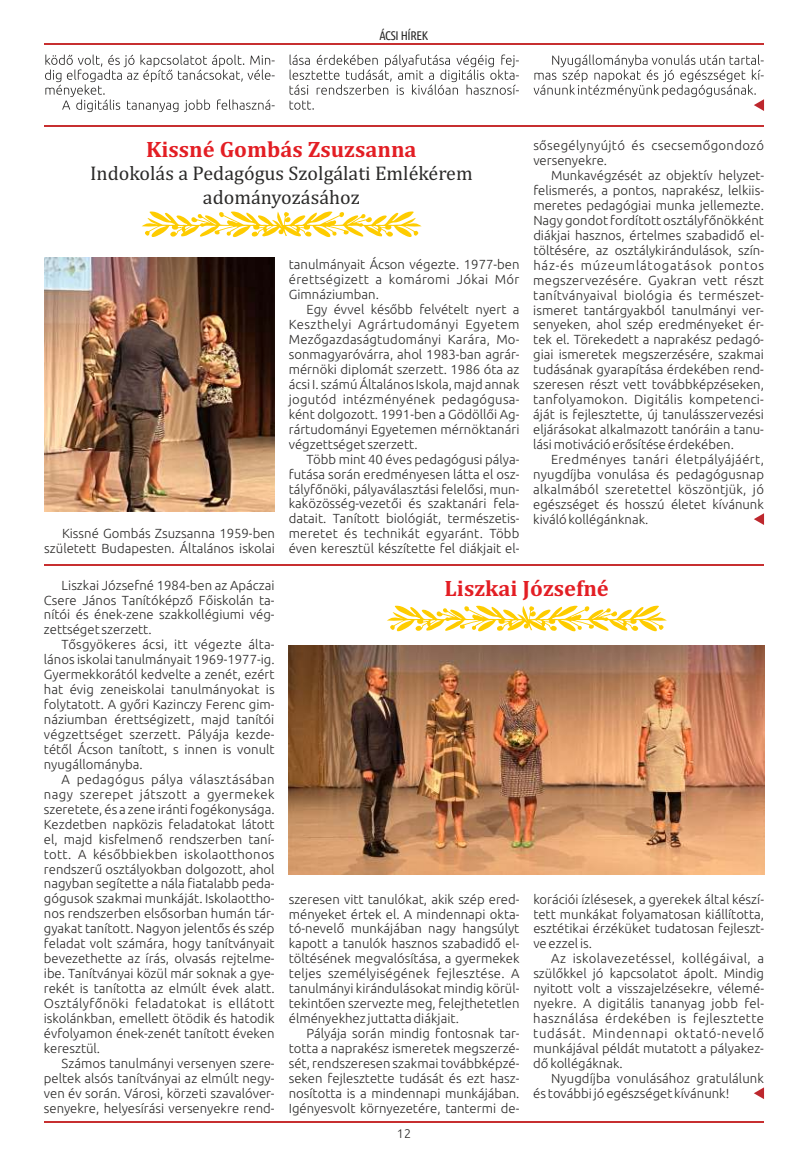
<style>
.page{position:relative;width:808px;height:1170px;background:#fff}
.page>*{position:absolute;margin:0;border:0;box-sizing:border-box;transform-origin:0 0}
.t1{font:700 22.5px "Cambria";color:#e31e24}
.t2{font:20px/23.5px "Cambria";color:#2b2a29;text-align:center}
.t3{font:300 13.12px/14.9px "Ubuntu";color:#2b2a29;text-align:justify}
.t4{font:300 13.12px/14.9px "Ubuntu";letter-spacing:.025em;color:#2b2a29}
.t5{font:12.5px "Ubuntu Condensed";letter-spacing:-.03em;color:#2b2a29}
.t6{font:300 12.5px "Ubuntu";color:#2b2a29}
</style>
<div class="page">
<svg style="left:290px;top:55px;width:229px;height:55px"></svg>
<svg style="left:45px;top:55px;width:230px;height:57px"></svg>
<svg style="left:142px;top:211px;width:280px;height:27px"></svg>
<svg style="left:387px;top:605px;width:280px;height:27px"></svg>
<img style="left:44px;top:257px;width:231px;height:254px">
<img style="left:289px;top:645px;width:475px;height:229px">
<hr style="left:45px;top:43px;width:719px;height:2px;background:#c72f30">
<hr style="left:45px;top:125px;width:719px;height:2px;background:#c72f30">
<hr style="left:45px;top:564px;width:719px;height:2px;background:#c72f30">
<hr style="left:44px;top:1120px;width:720px;height:2px;background:#c72f30">
<svg style="left:754px;top:513px;width:10px;height:12px"></svg>
<svg style="left:754px;top:1087px;width:10px;height:12px"></svg>
<svg style="left:534px;top:55px;width:230px;height:56px"></svg>
<p class="t5" style="left:380px;top:30px;width:50px">ÁCSI HÍREK</p>
<h1 class="t1" style="left:146px;top:140px;width:272px">Kissné Gombás Zsuzsanna</h1>
<h2 class="t2" style="left:90px;top:163px;width:384px">Indokolás a Pedagógus Szolgálati Emlékérem adományozásához</h2>
<p class="t3" style="left:44px;top:526px;width:232px;text-align:right">Kissné Gombás Zsuzsanna 1959-ben született Budapesten. Általános iskolai</p>
<p class="t3" style="left:289px;top:258px;width:232px">tanulmányait Ácson végezte. 1977-ben érettségizett a komáromi Jókai Mór Gimnáziumban.</p>
<p class="t3" style="left:289px;top:303px;width:232px;text-indent:18px">Egy évvel később felvételt nyert a Keszthelyi Agrártudományi Egyetem Mezőgazdaságtudományi Karára, Mo&shy;sonmagyaróvárra, ahol 1983-ban agrár&shy;mérnöki diplomát szerzett. 1986 óta az ácsi I. számú Általános Iskola, majd annak jogutód intézményének pedagógusa&shy;ként dolgozott. 1991-ben a Gödöllői Ag&shy;rártudományi Egyetemen mérnöktanári végzettséget szerzett.</p>
<p class="t3" style="left:289px;top:452px;width:232px;text-indent:18px">Több mint 40 éves pedagógusi pálya&shy;futása során eredményesen látta el osz&shy;tályfőnöki, pályaválasztási felelősi, mun&shy;kaközösség-vezetői és szaktanári fela&shy;datait. Tanított biológiát, természetis&shy;meretet és technikát egyaránt. Több éven keresztül készítette fel diákjait el-</p>
<p class="t4" style="left:533px;top:139px;width:232px">sősegélynyújtó és csecsemőgondozó versenyekre.</p>
<p class="t3" style="left:533px;top:169px;width:232px;text-indent:18px">Munkavégzését az objektív helyzet&shy;felismerés, a pontos, naprakész, lelkiis&shy;meretes pedagógiai munka jellemezte.<br>Nagy gondot fordított osztályfőnökként diákjai hasznos, értelmes szabadidő el&shy;töltésére, az osztálykirándulások, szín&shy;ház-és múzeumlátogatások pontos megszervezésére. Gyakran vett részt tanítványaival biológia és természet&shy;ismeret tantárgyakból tanulmányi ver&shy;senyeken, ahol szép eredményeket ér&shy;tek el. Törekedett a naprakész pedagó&shy;giai ismeretek megszerzésére, szakmai tudásának gyarapítása érdekében rend&shy;szeresen részt vett továbbképzéseken, tanfolyamokon. Digitális kompetenci&shy;áját is fejlesztette, új tanulásszervezési eljárásokat alkalmazott tanóráin a tanu&shy;lási motiváció erősítése érdekében.</p>
<p class="t3" style="left:533px;top:452px;width:232px;text-indent:18px">Eredményes tanári életpályájáért, nyugdíjba vonulása és pedagógusnap alkalmából szeretettel köszöntjük, jó egészséget és hosszú életet kívánunk kiváló kollégánknak.</p>
<p class="t3" style="left:44px;top:578px;width:232px;text-indent:18px">Liszkai Józsefné 1984-ben az Apáczai Csere János Tanítóképző Főiskolán ta&shy;nítói és ének-zene szakkollégiumi vég&shy;zettséget szerzett.</p>
<p class="t3" style="left:44px;top:638px;width:232px;text-indent:18px">Tősgyökeres ácsi, itt végezte álta&shy;lános iskolai tanulmányait 1969-1977-ig.<br>Gyermekkorától kedvelte a zenét, ezért hat évig zeneiskolai tanulmányokat is folytatott. A győri Kazinczy Ferenc gim&shy;náziumban érettségizett, majd tanítói végzettséget szerzett. Pályája kezde&shy;tétől Ácson tanított, s innen is vonult nyugállományba.</p>
<p class="t3" style="left:44px;top:772px;width:232px;text-indent:18px">A pedagógus pálya választásában nagy szerepet játszott a gyermekek szeretete, és a zene iránti fogékonysága.<br>Kezdetben napközis feladatokat látott el, majd kisfelmenő rendszerben taní&shy;tott. A későbbiekben iskolaotthonos rendszerű osztályokban dolgozott, ahol nagyban segítette a nála fiatalabb peda&shy;gógusok szakmai munkáját. Iskolaottho&shy;nos rendszerben elsősorban humán tár&shy;gyakat tanított. Nagyon jelentős és szép feladat volt számára, hogy tanítványait bevezethette az írás, olvasás rejtelme&shy;ibe. Tanítványai közül már soknak a gye&shy;rekét is tanította az elmúlt évek alatt.<br>Osztályfőnöki feladatokat is ellátott iskolánkban, emellett ötödik és hatodik évfolyamon ének-zenét tanított éveken keresztül.</p>
<p class="t3" style="left:44px;top:1056px;width:232px;text-indent:18px">Számos tanulmányi versenyen szere&shy;peltek alsós tanítványai az elmúlt negy&shy;ven év során. Városi, körzeti szavalóver&shy;senyekre, helyesírási versenyekre rend-</p>
<h1 class="t1" style="left:444px;top:578px;width:166px">Liszkai Józsefné</h1>
<p class="t3" style="left:289px;top:892px;width:232px">szeresen vitt tanulókat, akik szép ered&shy;ményeket értek el. A mindennapi okta&shy;tó-nevelő munkájában nagy hangsúlyt kapott a tanulók hasznos szabadidő el&shy;töltésének megvalósítása, a gyermekek teljes személyiségének fejlesztése. A tanulmányi kirándulásokat mindig körül&shy;tekintően szervezte meg, felejthetetlen élményekhez juttatta diákjait.</p>
<p class="t3" style="left:289px;top:1026px;width:232px;text-indent:18px">Pályája során mindig fontosnak tar&shy;totta a naprakész ismeretek megszerzé&shy;sét, rendszeresen szakmai továbbképzé&shy;seken fejlesztette tudását és ezt hasz&shy;nosította is a mindennapi munkájában.<br>Igényesvolt környezetére, tantermi de-</p>
<p class="t6" style="left:397px;top:1127px;width:16px">12</p>
<p class="t3" style="left:533px;top:892px;width:232px">korációi ízlésesek, a gyerekek által készí&shy;tett munkákat folyamatosan kiállította, esztétikai érzéküket tudatosan fejleszt&shy;ve ezzel is.</p>
<p class="t3" style="left:533px;top:952px;width:232px;text-indent:18px">Az iskolavezetéssel, kollégáival, a szülőkkel jó kapcsolatot ápolt. Mindig nyitott volt a visszajelzésekre, vélemé&shy;nyekre. A digitális tananyag jobb fel&shy;használása érdekében is fejlesztette tudását. Mindennapi oktató-nevelő munkájával példát mutatott a pályakez&shy;dő kollégáknak.</p>
<p class="t3" style="left:533px;top:1071px;width:232px;text-indent:18px">Nyugdíjba vonulásához gratulálunk és további jó egészséget kívánunk!</p>
</div>
